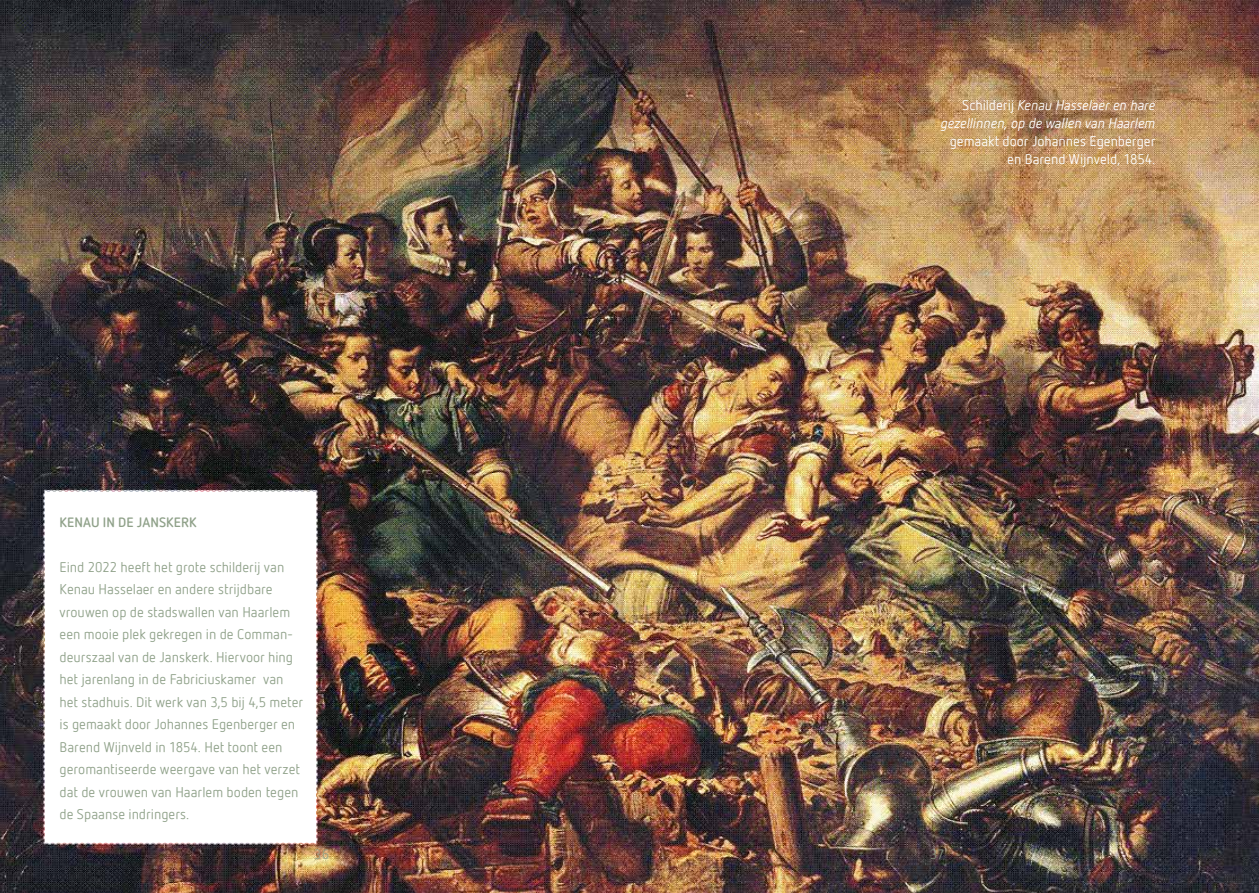
<style>
.page{position:relative;width:1259px;height:893px;background:#fff}
.page>*{position:absolute;margin:0;border:0;box-sizing:border-box;transform-origin:0 0}
.t1{font:13.95px/22.5px "Netto Offc";color:#8fa189}
.t2{font:italic 13.95px/18px "Netto Offc";letter-spacing:-.005em;color:#fff;text-align:right}
.t3{font:13.95px/18px "Netto Offc";letter-spacing:-.005em;color:#fff;text-align:right}
.t4{font:700 13.5px "Netto Offc";letter-spacing:.005em;color:#8fa189}
.t5{font:13.5px "Netto Offc";color:#8fa189}
.s1{font-style:normal}
</style>
<div class="page">
<img style="left:0;top:0;width:1259px;height:893px">
<svg style="left:43px;top:489px;width:275px;height:356px"></svg>
<p class="t2" style="left:940px;top:96px;width:216px"><span class="s1">Schilderij</span> Kenau Hasselaer en hare gezellinnen, op de wallen van Haarlem</p>
<p class="t3" style="left:949px;top:132px;width:207px">gemaakt door Johannes Egenberger en Barend Wijnveld, 1854.</p>
<p class="t4" style="left:60px;top:513px;width:139px">KENAU IN DE JANSKERK</p>
<p class="t1" style="left:60px;top:555px;width:245px">Eind 2022 heeft het grote schilderij van Kenau Hasselaer en andere strijdbare vrouwen op de stadswallen van Haarlem een mooie plek gekregen in de Comman&shy;deurszaal van de Janskerk. Hiervoor hing het jarenlang in de Fabriciuskamer van het stadhuis. Dit werk van 3,5 bij 4,5 meter is gemaakt door Johannes Egenberger en Barend Wijnveld in 1854. Het toont een geromantiseerde weergave van het verzet dat de vrouwen van Haarlem boden tegen de Spaanse indringers.</p>
<p class="t5" style="left:315px;top:846px;width:16px">36</p>
<p class="t5" style="left:930px;top:846px;width:16px">37</p>
</div>
